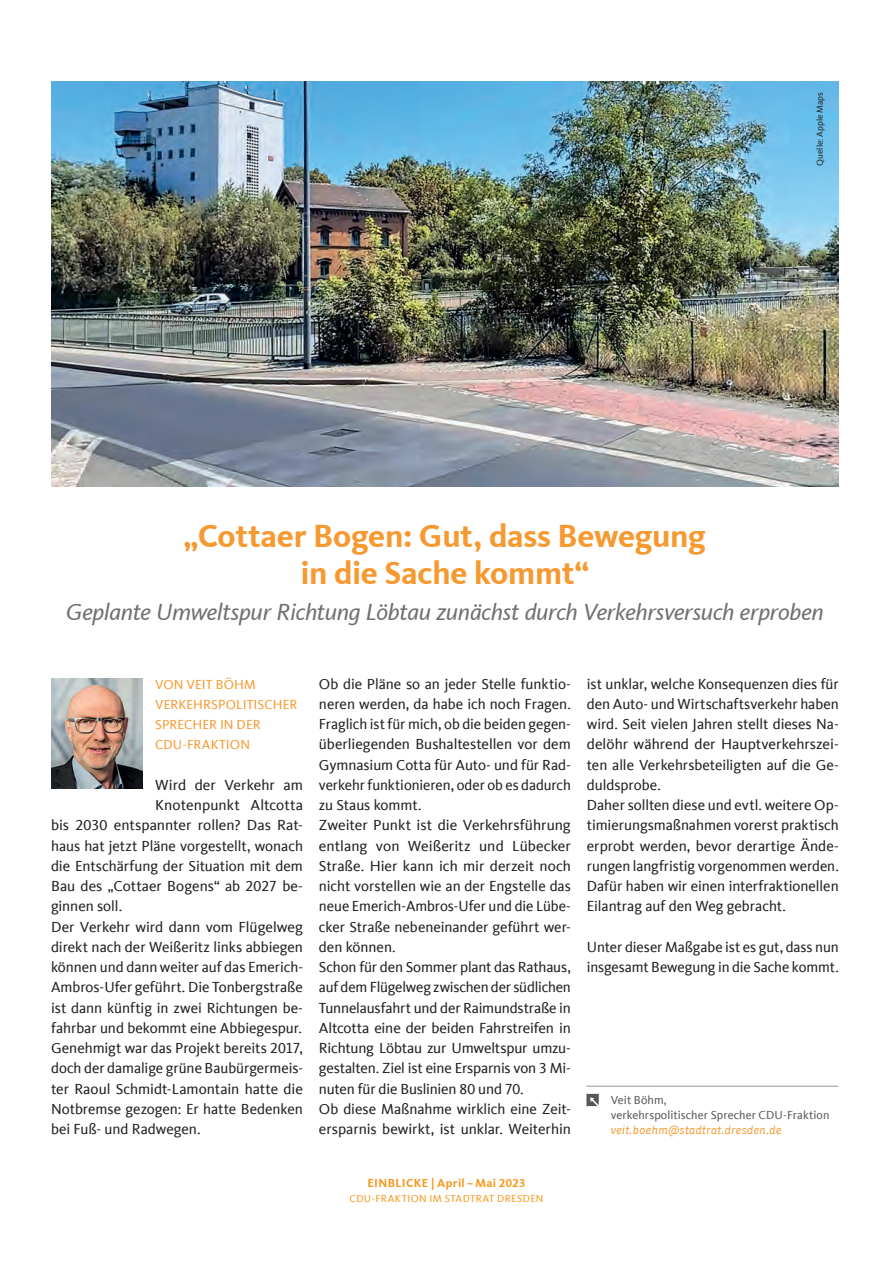
<style>
.page{position:relative;width:893px;height:1263px;background:#fff}
.page>*{position:absolute;margin:0;border:0;box-sizing:border-box;transform-origin:0 0}
.t1{font:700 33px/37.5px "CDU Kievit Tab";letter-spacing:-.01em;color:#f69930;text-align:center}
.t2{font:italic 24px "CDU Kievit Tab";letter-spacing:-.015em;color:#726e71}
.t3{font:15px/20.2px "CDU Kievit Tab";letter-spacing:-.005em;color:#231f20}
.t4{font:13.5px/20.2px "CDU Kievit Tab";letter-spacing:.01em;color:#f69930}
.t5{font:12px/15px "CDU Kievit Tab";letter-spacing:.005em;color:#57585a}
.t6{font:italic 12px "CDU Skopex";color:#f69930}
.t7{font:700 12px "CDU Kievit Tab";letter-spacing:.035em;color:#f7981d}
.t8{font:10.5px "CDU Kievit Tab";letter-spacing:.04em;color:#f7981d}
.t9{font:9px "CDU Kievit Tab";color:#231f20}
</style>
<div class="page">
<img style="left:51px;top:81px;width:787px;height:405px">
<hr style="left:586px;top:1086px;width:252px;height:1px;background:#939598">
<svg style="left:586px;top:1094px;width:13px;height:12px"></svg>
<img style="left:51px;top:679px;width:91px;height:109px">
<p class="t9" style="left:815px;top:166px;width:75px;rotate:-90deg">Quelle: Apple Maps</p>
<h1 class="t1" style="left:184px;top:517px;width:524px">„Cottaer Bogen: Gut, dass Bewegung in die Sache kommt“</h1>
<h2 class="t2" style="left:66px;top:598px;width:759px">Geplante Umweltspur Richtung Löbtau zunächst durch Verkehrsversuch erproben</h2>
<p class="t4" style="left:155px;top:674px;width:144px">VON VEIT BÖHM<br>VERKEHRSPOLITISCHER<br>SPRECHER IN DER<br>CDU-FRAKTION</p>
<p class="t3" style="left:155px;top:775px;width:149px">Wird der Verkehr am</p>
<p class="t3" style="left:155px;top:795px;width:149px">Knotenpunkt Altcotta</p>
<p class="t3" style="left:51px;top:815px;width:253px">bis 2030 entspannter rollen? Das Rat-</p>
<p class="t3" style="left:51px;top:836px;width:253px">haus hat jetzt Pläne vorgestellt, wonach</p>
<p class="t3" style="left:51px;top:856px;width:253px">die Entschärfung der Situation mit dem</p>
<p class="t3" style="left:51px;top:876px;width:253px">Bau des „Cottaer Bogens“ ab 2027 be-</p>
<p class="t3" style="left:51px;top:896px;width:73px">ginnen soll.</p>
<p class="t3" style="left:51px;top:917px;width:253px">Der Verkehr wird dann vom Flügelweg</p>
<p class="t3" style="left:51px;top:937px;width:253px">direkt nach der Weißeritz links abbiegen</p>
<p class="t3" style="left:51px;top:957px;width:253px">können und dann weiter auf das Emerich-</p>
<p class="t3" style="left:51px;top:977px;width:253px">Ambros-Ufer geführt. Die Tonbergstraße</p>
<p class="t3" style="left:51px;top:998px;width:253px">ist dann künftig in zwei Richtungen be-</p>
<p class="t3" style="left:51px;top:1018px;width:252px">fahrbar und bekommt eine Abbiegespur.</p>
<p class="t3" style="left:51px;top:1038px;width:253px">Genehmigt war das Projekt bereits 2017,</p>
<p class="t3" style="left:51px;top:1058px;width:253px">doch der damalige grüne Baubürgermeis-</p>
<p class="t3" style="left:51px;top:1079px;width:253px">ter Raoul Schmidt-Lamontain hatte die</p>
<p class="t3" style="left:51px;top:1099px;width:253px">Notbremse gezogen: Er hatte Bedenken</p>
<p class="t3" style="left:51px;top:1119px;width:151px">bei Fuß- und Radwegen.</p>
<p class="t3" style="left:319px;top:674px;width:253px">Ob die Pläne so an jeder Stelle funktio&shy;neren werden, da habe ich noch Fragen.<br>Fraglich ist für mich, ob die beiden gegen&shy;überliegenden Bushaltestellen vor dem Gymnasium Cotta für Auto- und für Rad&shy;verkehr funktionieren, oder ob es dadurch zu Staus kommt.<br>Zweiter Punkt ist die Verkehrsführung entlang von Weißeritz und Lübecker Straße. Hier kann ich mir derzeit noch nicht vorstellen wie an der Engstelle das neue Emerich-Ambros-Ufer und die Lübe&shy;cker Straße nebeneinander geführt wer&shy;den können.<br>Schon für den Sommer plant das Rathaus, auf dem Flügelweg zwischen der südlichen Tunnelausfahrt und der Raimundstraße in Altcotta eine der beiden Fahrstreifen in Richtung Löbtau zur Umweltspur umzu&shy;gestalten. Ziel ist eine Ersparnis von 3 Mi&shy;nuten für die Buslinien 80 und 70.<br>Ob diese Maßnahme wirklich eine Zeit&shy;ersparnis bewirkt, ist unklar. Weiterhin</p>
<p class="t3" style="left:587px;top:674px;width:253px">ist unklar, welche Konsequenzen dies für den Auto- und Wirtschaftsverkehr haben wird. Seit vielen Jahren stellt dieses Na&shy;delöhr während der Hauptverkehrszei&shy;ten alle Verkehrsbeteiligten auf die Ge&shy;duldsprobe.<br>Daher sollten diese und evtl. weitere Op&shy;timierungsmaßnahmen vorerst praktisch erprobt werden, bevor derartige Ände&shy;rungen langfristig vorgenommen werden.<br>Dafür haben wir einen interfraktionellen Eilantrag auf den Weg gebracht.</p>
<p class="t3" style="left:587px;top:937px;width:253px">Unter dieser Maßgabe ist es gut, dass nun insgesamt Bewegung in die Sache kommt.</p>
<p class="t5" style="left:611px;top:1093px;width:220px">Veit Böhm,<br>verkehrspolitischer Sprecher CDU-Fraktion</p>
<p class="t6" style="left:611px;top:1123px;width:173px">veit.boehm@stadtrat.dresden.de</p>
<p class="t7" style="left:368px;top:1176px;width:159px">EINBLICKE | April – Mai 2023</p>
<p class="t8" style="left:350px;top:1192px;width:195px">CDU-FRAKTION IM STADTRAT DRESDEN</p>
</div>
